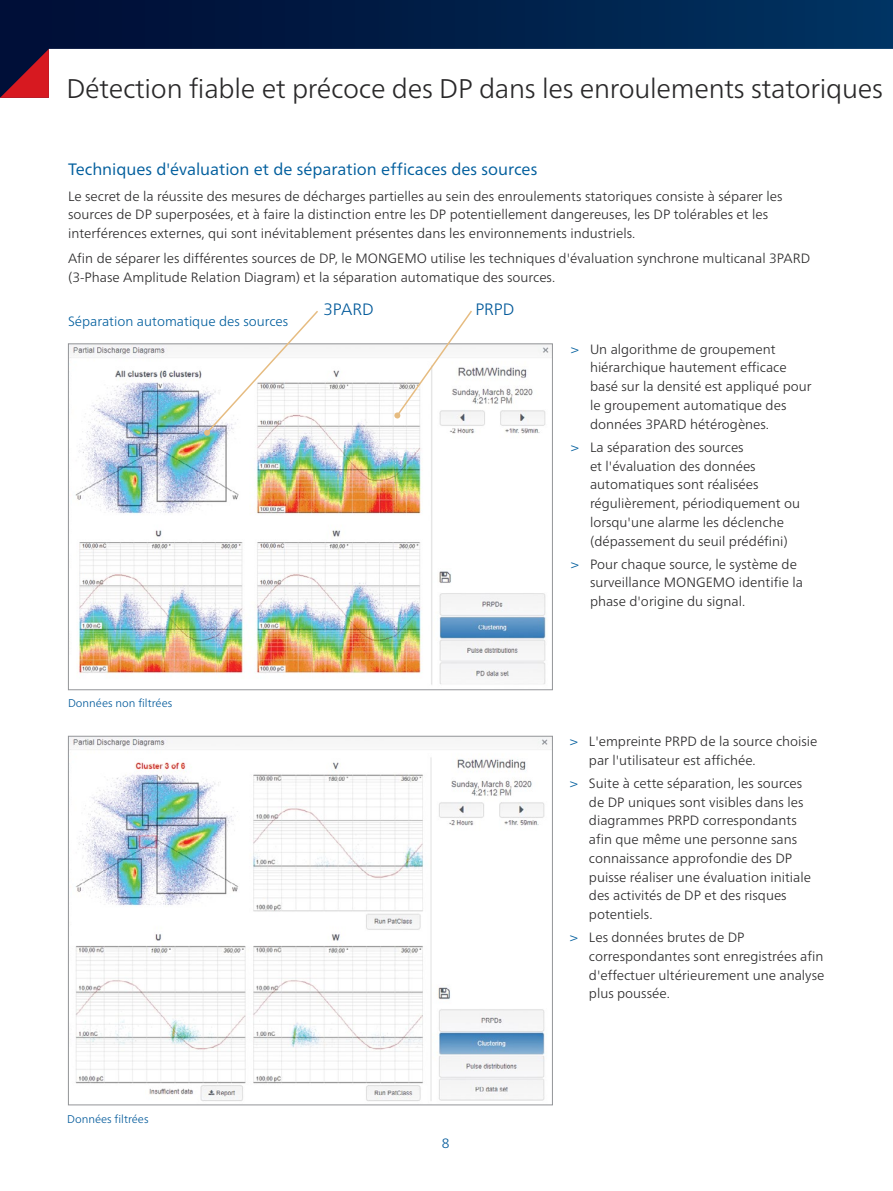
<style>
.page{position:relative;width:893px;height:1191px;background:#fff}
.page>*{position:absolute;margin:0;border:0;box-sizing:border-box;transform-origin:0 0}
.Content_-_Page_Headl{font:300 27px "Frutiger Neue LTW1 G";letter-spacing:-.01em;color:#292829}
.Content_-_Headline_1{font:16.5px "Frutiger Neue LTW1 G";letter-spacing:-.005em;color:#005e9d}
.Picture_-_Descriptio{font:300 16.5px "Frutiger Neue LTW1 G";color:#00599a}
.Content_-_Normal{font:300 13.5px/18.8px "Frutiger Neue LTW1 G";color:#292829}
.Content_-_Headline_2{font:300 13.5px "Frutiger Neue LTW1 G";color:#005e9d}
.t1{font:300 13.5px "Frutiger Neue LTW1 G";color:#00599a}
.Picture_-_Descriptio-2{font:300 11.25px "Frutiger Neue LTW1 G";color:#00599a}
.s1{font-size:14.25px;color:#005e9d}
</style>
<div class="page">
<svg style="left:0;top:0;width:893px;height:49px;background:#001f49"></svg>
<svg style="left:0;top:49px;width:49px;height:49px;background:#6b142c"></svg>
<img style="left:70px;top:345px;width:481px;height:340px">
<img style="left:70px;top:738px;width:481px;height:363px">
<svg style="left:394px;top:310px;width:80px;height:108px"></svg>
<svg style="left:204px;top:311px;width:116px;height:125px"></svg>
<p class="Content_-_Page_Headl" style="left:66px;top:72px;width:818px">Détection fiable et précoce des DP dans les enroulements statoriques</p>
<p class="Content_-_Headline_1" style="left:68px;top:160px;width:471px">Techniques d'évaluation et de séparation efficaces des sources</p>
<p class="Content_-_Normal" style="left:68px;top:186px;width:716px">Le secret de la réussite des mesures de décharges partielles au sein des enroulements statoriques consiste à séparer les sources de DP superposées, et à faire la distinction entre les DP potentiellement dangereuses, les DP tolérables et les interférences externes, qui sont inévitablement présentes dans les environnements industriels.</p>
<p class="Content_-_Normal" style="left:68px;top:249px;width:744px">Afin de séparer les différentes sources de DP, le MONGEMO utilise les techniques d'évaluation synchrone multicanal 3PARD (3-Phase Amplitude Relation Diagram) et la séparation automatique des sources.</p>
<p class="Content_-_Headline_2" style="left:68px;top:313px;width:222px">Séparation automatique des sources</p>
<p class="Content_-_Normal" style="left:590px;top:339px;width:223px;text-indent:-19px"><span class="s1">&gt;</span> Un algorithme de groupement hiérarchique hautement efficace basé sur la densité est appliqué pour le groupement automatique des données 3PARD hétérogènes.</p>
<p class="Content_-_Normal" style="left:590px;top:437px;width:212px;text-indent:-19px"><span class="s1">&gt;</span> La séparation des sources<br>et l'évaluation des données automatiques sont réalisées régulièrement, périodiquement ou lorsqu'une alarme les déclenche (dépassement du seuil prédéfini)</p>
<p class="Content_-_Normal" style="left:590px;top:554px;width:214px;text-indent:-19px"><span class="s1">&gt;</span> Pour chaque source, le système de surveillance MONGEMO identifie la phase d'origine du signal.</p>
<p class="Picture_-_Descriptio" style="left:323px;top:299px;width:52px">3PARD</p>
<p class="Picture_-_Descriptio" style="left:475px;top:299px;width:41px">PRPD</p>
<p class="Picture_-_Descriptio-2" style="left:68px;top:696px;width:106px">Données non filtrées</p>
<p class="Picture_-_Descriptio-2" style="left:67px;top:1112px;width:83px">Données filtrées</p>
<p class="t1" style="left:442px;top:1135px;width:9px">8</p>
<p class="Content_-_Normal" style="left:589px;top:732px;width:230px;text-indent:-19px"><span class="s1">&gt;</span> L'empreinte PRPD de la source choisie par l'utilisateur est affichée.</p>
<p class="Content_-_Normal" style="left:589px;top:773px;width:224px;text-indent:-19px"><span class="s1">&gt;</span> Suite à cette séparation, les sources de DP uniques sont visibles dans les diagrammes PRPD correspondants afin que même une personne sans connaissance approfondie des DP puisse réaliser une évaluation initiale des activités de DP et des risques potentiels.</p>
<p class="Content_-_Normal" style="left:589px;top:928px;width:237px;text-indent:-19px"><span class="s1">&gt;</span> Les données brutes de DP correspondantes sont enregistrées afin d'effectuer ultérieurement une analyse plus poussée.</p>
</div>
